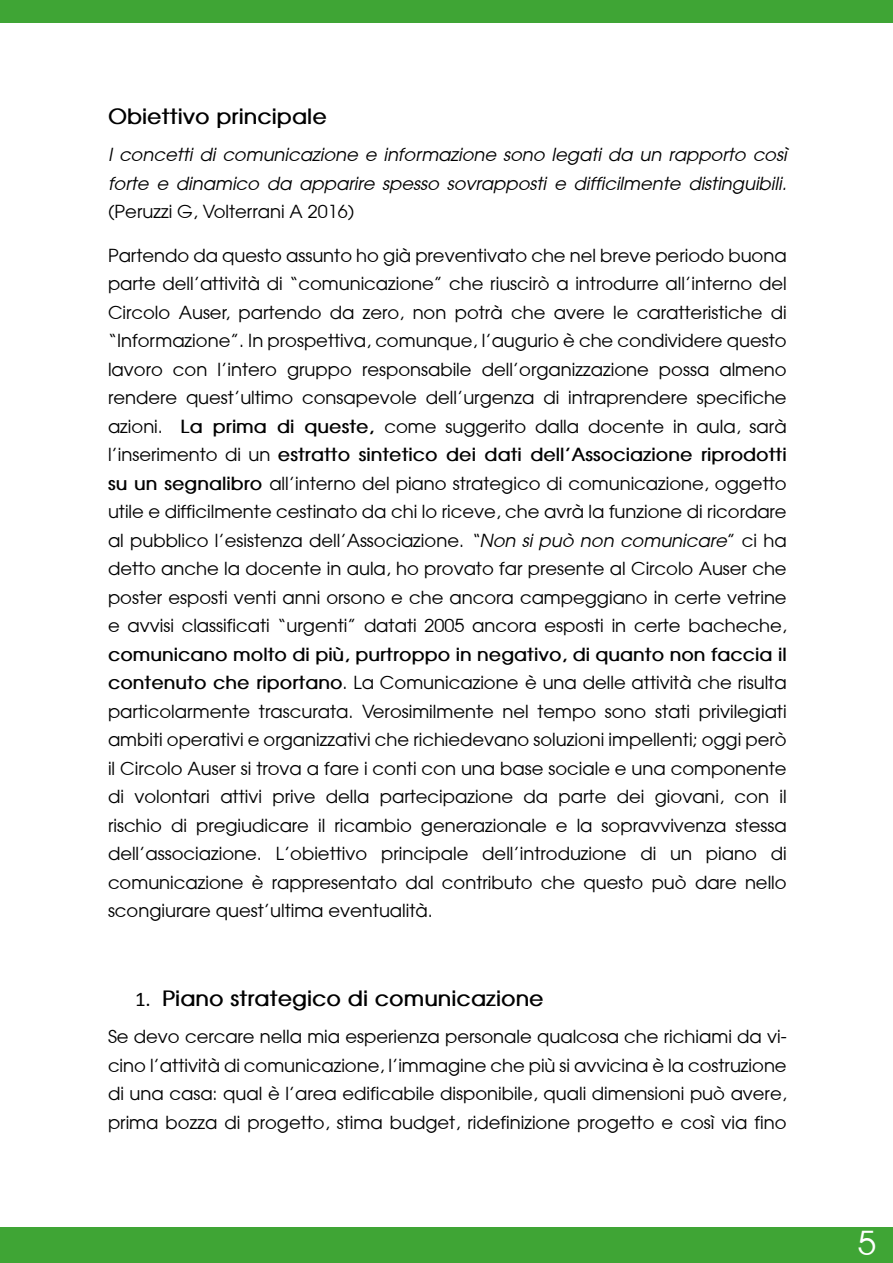
<style>
.page{position:relative;width:893px;height:1263px;background:#fff}
.page>*{position:absolute;margin:0;border:0;box-sizing:border-box;transform-origin:0 0}
.t1{font:33px "Avant Garde";color:#fff}
.t2{font:700 21px "Avant Garde";color:#000}
.t3{font:18px/28.5px "Avant Garde";color:#000;text-align:justify}
.t4{font:italic 18px/28.5px "Avant Garde";color:#000}
.s1{font-weight:700}
.s2{font-style:italic}
.s3{font-family:"Calibri";font-weight:400}
</style>
<div class="page">
<div style="left:0;top:0;width:893px;height:23px;background:#3fa535"></div>
<div style="left:0;top:1227px;width:893px;height:36px;background:#3fa535"></div>
<p class="t2" style="left:108px;top:103px;width:220px">Obiettivo principale</p>
<p class="t4" style="left:108px;top:140px;width:680px">I concetti di comunicazione e informazione sono legati da un rapporto così forte e dinamico da apparire spesso sovrapposti e difficilmente distinguibili.</p>
<p class="t3" style="left:108px;top:197px;width:248px">(Peruzzi G, Volterrani A 2016)</p>
<p class="t3" style="left:108px;top:241px;width:680px">Partendo da questo assunto ho già preventivato che nel breve periodo buona parte dell’attività di “comunicazione” che riuscirò a introdurre all’interno del Circolo Auser, partendo da zero, non potrà che avere le caratteristiche di “Informazione”. In prospettiva, comunque, l’augurio è che condividere questo lavoro con l’intero gruppo responsabile dell’organizzazione possa almeno rendere quest’ultimo consapevole dell’urgenza di intraprendere specifiche azioni. <span class="s1">La prima di queste,</span> come suggerito dalla docente in aula, sarà l’inserimento di un <span class="s1">estratto sintetico dei dati dell’Associazione riprodotti su un segnalibro</span> all’interno del piano strategico di comunicazione, oggetto utile e difficilmente cestinato da chi lo riceve, che avrà la funzione di ricordare al pubblico l’esistenza dell’Associazione. <span class="s2">“Non si può non comunicare</span>” ci ha detto anche la docente in aula, ho provato far presente al Circolo Auser che poster esposti venti anni orsono e che ancora campeggiano in certe vetrine e avvisi classificati “urgenti” datati 2005 ancora esposti in certe bacheche,</p>
<p class="t3" style="left:108px;top:640px;width:680px"><span class="s1">comunicano molto di più, purtroppo in negativo, di quanto non faccia il contenuto che riportano</span>. La Comunicazione è una delle attività che risulta particolarmente trascurata. Verosimilmente nel tempo sono stati privilegiati ambiti operativi e organizzativi che richiedevano soluzioni impellenti; oggi però il Circolo Auser si trova a fare i conti con una base sociale e una componente di volontari attivi prive della partecipazione da parte dei giovani, con il rischio di pregiudicare il ricambio generazionale e la sopravvivenza stessa dell’associazione. L’obiettivo principale dell’introduzione di un piano di comunicazione è rappresentato dal contributo che questo può dare nello scongiurare quest’ultima eventualità.</p>
<p class="t2" style="left:135px;top:985px;width:410px"><span class="s3">1.</span> Piano strategico di comunicazione</p>
<p class="t3" style="left:108px;top:1022px;width:680px">Se devo cercare nella mia esperienza personale qualcosa che richiami da vi&shy;cino l’attività di comunicazione, l’immagine che più si avvicina è la costruzione di una casa: qual è l’area edificabile disponibile, quali dimensioni può avere, prima bozza di progetto, stima budget, ridefinizione progetto e così via fino</p>
<h1 class="t1" style="left:858px;top:1222px;width:20px">5</h1>
</div>
